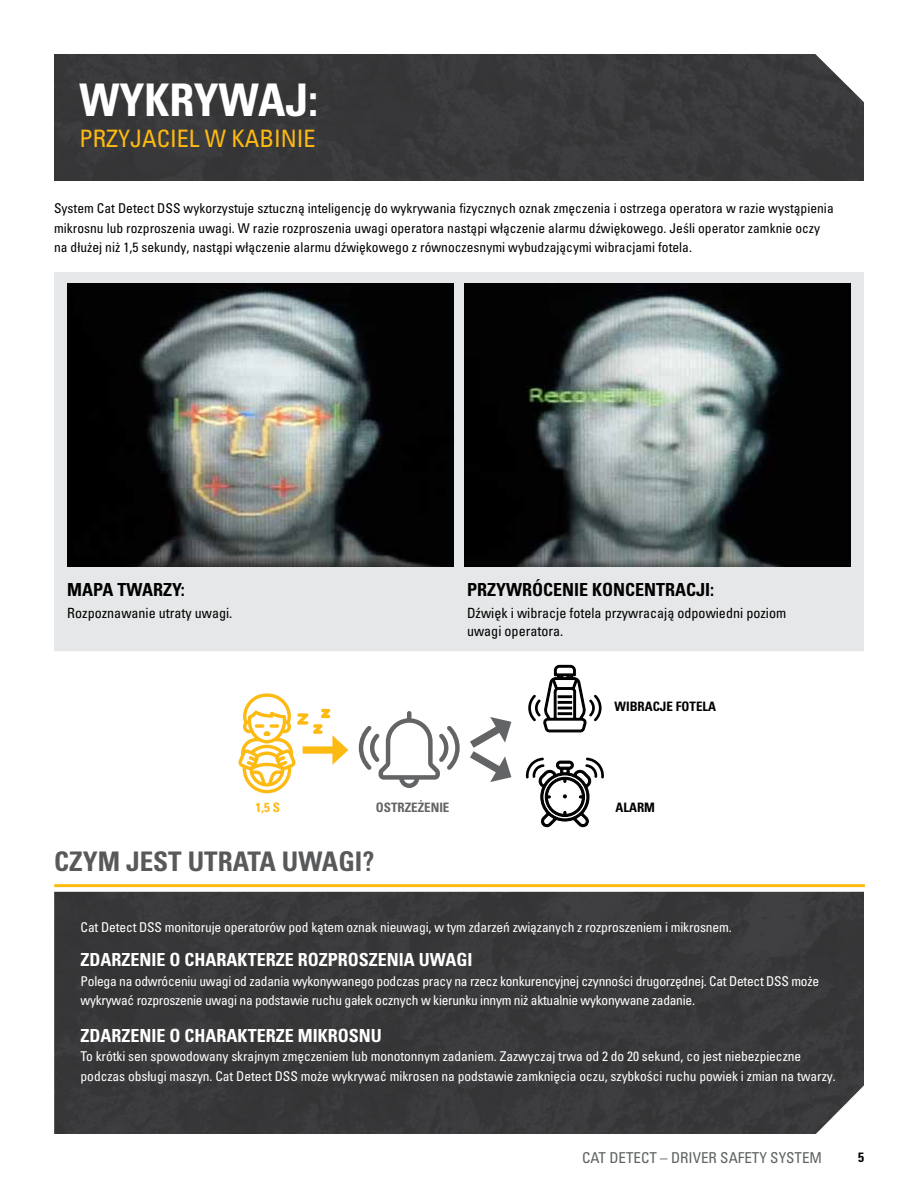
<style>
.page{position:relative;width:918px;height:1188px;background:#fff}
.page>*{position:absolute;margin:0;border:0;box-sizing:border-box;transform-origin:0 0}
.t1{font:45px "Univers LTCYR 67 Bold Cond";color:#fff}
.t2{font:27px "Univers LTCYR 67 Bold Cond";color:#58595b}
.t3{font:condensed 24px "Univers LTCYR 57";color:#fdba12}
.t4{font:18px "Univers LTCYR 67 Bold Cond";color:#fff}
.t5{font:18px "Univers LTCYR 67 Bold Cond";color:#000}
.t6{font:condensed 15px "Univers LTCYR 57";color:#5e6263}
.t7{font:condensed 14.1px/18px "Univers LTCYR 57";color:#000}
.t8{font:condensed 13.5px/19.5px "Univers LTCYR 57";letter-spacing:-.01em;color:#fff}
.t9{font:condensed 13.5px/19.5px "Univers LTCYR 57";color:#000}
.t10{font:13.5px "Univers LTCYR 67 Bold Cond";color:#000}
.t11{font:13.05px "Univers LTCYR 67 Bold Cond";color:#000}
.t12{font:13.05px "Univers LTCYR 67 Bold Cond";color:#636466}
.t13{font:13.05px "Univers LTCYR 67 Bold Cond";color:#fdba12}
</style>
<div class="page">
<div style="left:54px;top:272px;width:810px;height:379px;background:#e6e7e8"></div>
<div style="left:54px;top:54px;width:810px;height:127px;background:#383739"></div>
<svg style="left:238px;top:693px;width:110px;height:100px"></svg>
<svg style="left:359px;top:711px;width:153px;height:77px"></svg>
<svg style="left:528px;top:664px;width:74px;height:69px"></svg>
<svg style="left:526px;top:758px;width:78px;height:69px"></svg>
<img style="left:67px;top:283px;width:386px;height:284px">
<img style="left:465px;top:283px;width:386px;height:284px">
<div style="left:54px;top:892px;width:810px;height:242px;background:#383739"></div>
<hr style="left:54px;top:884px;width:811px;height:3px;background:#fdba12">
<h1 class="t1" style="left:80px;top:72px;width:240px">WYKRYWAJ:</h1>
<h3 class="t3" style="left:80px;top:123px;width:238px">PRZYJACIEL W KABINIE</h3>
<p class="t9" style="left:54px;top:198px;width:781px">System Cat Detect DSS wykorzystuje sztuczną inteligencję do wykrywania fizycznych oznak zmęczenia i ostrzega operatora w razie wystąpienia mikrosnu lub rozproszenia uwagi. W razie rozproszenia uwagi operatora nastąpi włączenie alarmu dźwiękowego. Jeśli operator zamknie oczy na dłużej niż 1,5 sekundy, nastąpi włączenie alarmu dźwiękowego z równoczesnymi wybudzającymi wibracjami fotela.</p>
<h3 class="t5" style="left:67px;top:578px;width:119px">MAPA TWARZY:</h3>
<p class="t7" style="left:67px;top:604px;width:167px">Rozpoznawanie utraty uwagi.</p>
<h3 class="t5" style="left:467px;top:578px;width:249px">PRZYWRÓCENIE KONCENTRACJI:</h3>
<p class="t7" style="left:467px;top:604px;width:321px">Dźwięk i wibracje fotela przywracają odpowiedni poziom uwagi operatora.</p>
<p class="t11" style="left:615px;top:698px;width:103px">WIBRACJE FOTELA</p>
<p class="t13" style="left:255px;top:799px;width:26px">1,5 S</p>
<p class="t12" style="left:376px;top:799px;width:75px">OSTRZEŻENIE</p>
<h2 class="t2" style="left:54px;top:845px;width:322px">CZYM JEST UTRATA UWAGI?</h2>
<p class="t11" style="left:615px;top:799px;width:41px">ALARM</p>
<p class="t8" style="left:81px;top:917px;width:653px">Cat Detect DSS monitoruje operatorów pod kątem oznak nieuwagi, w tym zdarzeń związanych z rozproszeniem i mikrosnem.</p>
<h3 class="t4" style="left:81px;top:949px;width:393px">ZDARZENIE O CHARAKTERZE ROZPROSZENIA UWAGI</h3>
<p class="t8" style="left:81px;top:971px;width:740px">Polega na odwróceniu uwagi od zadania wykonywanego podczas pracy na rzecz konkurencyjnej czynności drugorzędnej. Cat Detect DSS może wykrywać rozproszenie uwagi na podstawie ruchu gałek ocznych w kierunku innym niż aktualnie wykonywane zadanie.</p>
<h3 class="t4" style="left:81px;top:1025px;width:303px">ZDARZENIE O CHARAKTERZE MIKROSNU</h3>
<p class="t8" style="left:81px;top:1047px;width:757px">To krótki sen spowodowany skrajnym zmęczeniem lub monotonnym zadaniem. Zazwyczaj trwa od 2 do 20 sekund, co jest niebezpieczne podczas obsługi maszyn. Cat Detect DSS może wykrywać mikrosen na podstawie zamknięcia oczu, szybkości ruchu powiek i zmian na twarzy.</p>
<p class="t6" style="left:582px;top:1148px;width:241px">CAT DETECT – DRIVER SAFETY SYSTEM</p>
<p class="t10" style="left:858px;top:1149px;width:7px">5</p>
</div>
